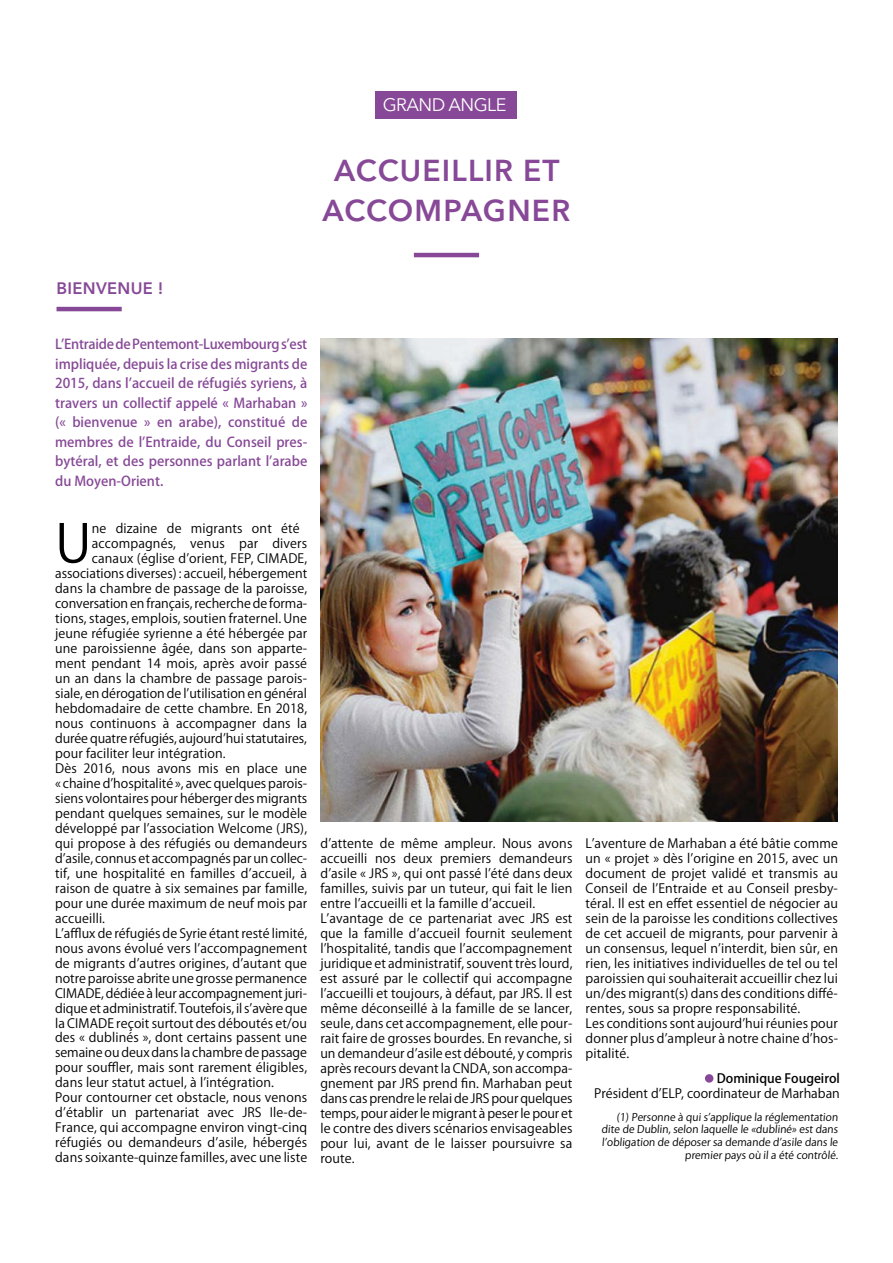
<style>
.page{position:relative;width:893px;height:1263px;background:#fff}
.page>*{position:absolute;margin:0;border:0;box-sizing:border-box;transform-origin:0 0}
.t1{font:52.05px "Koz Go Pro";color:#000}
.t2{font:600 30px/40.5px "Avenir Next LT Pro";letter-spacing:.04em;color:#874997;text-align:center}
.t3{font:18px "Avenir Next LT Pro";letter-spacing:-.03em;color:#fff}
.t4{font:600 16.5px "Avenir Next LT Pro";letter-spacing:.02em;color:#874997}
.t5{font:500 13.5px/19.5px "Koz Go Pro";color:#874997;text-align:justify}
.t6{font:12.75px/15px "Koz Go Pro";letter-spacing:.01em;color:#000}
.t7{font:500 12.75px "Koz Go Pro";color:#000}
.t8{font:10.5px/12.6px "Koz Go Pro";color:#000;text-align:right}
</style>
<div class="page">
<div style="left:376px;top:91px;width:141px;height:28px;background:#874997"></div>
<hr style="left:414px;top:253px;width:65px;height:4px;background:#874997">
<div style="left:705px;top:1074px;width:8px;height:9px;background:#874997;border-radius:50%"></div>
<hr style="left:57px;top:307px;width:65px;height:4px;background:#874997">
<img style="left:320px;top:339px;width:518px;height:482px">
<h3 class="t3" style="left:383px;top:94px;width:125px">GRAND ANGLE</h3>
<h2 class="t2" style="left:323px;top:150px;width:249px">ACCUEILLIR ET<br>ACCOMPAGNER</h2>
<p class="t4" style="left:57px;top:278px;width:108px">BIENVENUE !</p>
<p class="t5" style="left:55px;top:335px;width:254px">L’Entraide de Pentemont-Luxembourg s’est impliquée, depuis la crise des migrants de 2015, dans l’accueil de réfugiés syriens, à travers un collectif appelé « Marhaban » (« bienvenue » en arabe), constitué de membres de l’Entraide, du Conseil pres&shy;bytéral, et des personnes parlant l’arabe du Moyen-Orient.</p>
<h1 class="t1" style="left:55px;top:510px;width:38px">U</h1>
<p class="t6" style="left:92px;top:521px;width:209px">ne dizaine de migrants ont été</p>
<p class="t6" style="left:92px;top:536px;width:217px">accompagnés, venus par divers</p>
<p class="t6" style="left:92px;top:551px;width:217px">canaux (église d’orient, FEP, CIMADE,</p>
<p class="t6" style="left:55px;top:566px;width:254px">associations diverses) : accueil, hébergement</p>
<p class="t6" style="left:55px;top:581px;width:254px">dans la chambre de passage de la paroisse,</p>
<p class="t6" style="left:55px;top:596px;width:254px">conversation en français, recherche de forma-</p>
<p class="t6" style="left:55px;top:611px;width:254px">tions, stages, emplois, soutien fraternel. Une</p>
<p class="t6" style="left:55px;top:626px;width:254px">jeune réfugiée syrienne a été hébergée par</p>
<p class="t6" style="left:55px;top:641px;width:254px">une paroissienne âgée, dans son apparte-</p>
<p class="t6" style="left:55px;top:656px;width:254px">ment pendant 14 mois, après avoir passé</p>
<p class="t6" style="left:55px;top:671px;width:254px">un an dans la chambre de passage parois-</p>
<p class="t6" style="left:55px;top:686px;width:253px">siale, en dérogation de l’utilisation en général</p>
<p class="t6" style="left:55px;top:701px;width:254px">hebdomadaire de cette chambre. En 2018,</p>
<p class="t6" style="left:55px;top:716px;width:254px">nous continuons à accompagner dans la</p>
<p class="t6" style="left:55px;top:731px;width:253px">durée quatre réfugiés, aujourd’hui statutaires,</p>
<p class="t6" style="left:55px;top:746px;width:172px">pour faciliter leur intégration.</p>
<p class="t6" style="left:55px;top:761px;width:254px">Dès 2016, nous avons mis en place une</p>
<p class="t6" style="left:55px;top:776px;width:254px">« chaine d’hospitalité », avec quelques parois-</p>
<p class="t6" style="left:55px;top:791px;width:254px">siens volontaires pour héberger des migrants</p>
<p class="t6" style="left:55px;top:806px;width:254px">pendant quelques semaines, sur le modèle</p>
<p class="t6" style="left:55px;top:821px;width:254px">développé par l’association Welcome (JRS),</p>
<p class="t6" style="left:55px;top:836px;width:254px">qui propose à des réfugiés ou demandeurs</p>
<p class="t6" style="left:55px;top:851px;width:254px">d’asile, connus et accompagnés par un collec-</p>
<p class="t6" style="left:55px;top:866px;width:254px">tif, une hospitalité en familles d’accueil, à</p>
<p class="t6" style="left:55px;top:881px;width:254px">raison de quatre à six semaines par famille,</p>
<p class="t6" style="left:55px;top:896px;width:254px">pour une durée maximum de neuf mois par</p>
<p class="t6" style="left:55px;top:911px;width:51px">accueilli.</p>
<p class="t6" style="left:55px;top:926px;width:254px">L’afflux de réfugiés de Syrie étant resté limité,</p>
<p class="t6" style="left:55px;top:941px;width:254px">nous avons évolué vers l’accompagnement</p>
<p class="t6" style="left:55px;top:956px;width:254px">de migrants d’autres origines, d’autant que</p>
<p class="t6" style="left:55px;top:971px;width:253px">notre paroisse abrite une grosse permanence</p>
<p class="t6" style="left:55px;top:986px;width:253px">CIMADE, dédiée à leur accompagnement juri-</p>
<p class="t6" style="left:55px;top:1001px;width:254px">dique et administratif. Toutefois, il s’avère que</p>
<p class="t6" style="left:55px;top:1016px;width:253px">la CIMADE reçoit surtout des déboutés et/ou</p>
<p class="t6" style="left:55px;top:1031px;width:253px">des « dublinés », dont certains passent une</p>
<p class="t6" style="left:55px;top:1046px;width:253px">semaine ou deux dans la chambre de passage</p>
<p class="t6" style="left:55px;top:1061px;width:254px">pour souffler, mais sont rarement éligibles,</p>
<p class="t6" style="left:55px;top:1076px;width:220px">dans leur statut actuel, à l’intégration.</p>
<p class="t6" style="left:55px;top:1091px;width:254px">Pour contourner cet obstacle, nous venons</p>
<p class="t6" style="left:55px;top:1105px;width:254px">d’établir un partenariat avec JRS Ile-de-</p>
<p class="t6" style="left:55px;top:1120px;width:254px">France, qui accompagne environ vingt-cinq</p>
<p class="t6" style="left:55px;top:1135px;width:254px">réfugiés ou demandeurs d’asile, hébergés</p>
<p class="t6" style="left:55px;top:1150px;width:254px">dans soixante-quinze familles, avec une liste</p>
<p class="t6" style="left:320px;top:836px;width:254px">d’attente de même ampleur. Nous avons accueilli nos deux premiers demandeurs d’asile « JRS », qui ont passé l’été dans deux familles, suivis par un tuteur, qui fait le lien entre l’accueilli et la famille d’accueil.<br>L’avantage de ce partenariat avec JRS est que la famille d’accueil fournit seulement l’hospitalité, tandis que l’accompagnement juridique et administratif, souvent très lourd, est assuré par le collectif qui accompagne l’accueilli et toujours, à défaut, par JRS. Il est même déconseillé à la famille de se lancer, seule, dans cet accompagnement, elle pour&shy;rait faire de grosses bourdes. En revanche, si un demandeur d’asile est débouté, y compris après recours devant la CNDA, son accompa&shy;gnement par JRS prend fin. Marhaban peut dans cas prendre le relai de JRS pour quelques temps, pour aider le migrant à peser le pour et le contre des divers scénarios envisageables pour lui, avant de le laisser poursuivre sa route.</p>
<p class="t6" style="left:586px;top:836px;width:254px">L’aventure de Marhaban a été bâtie comme un « projet » dès l’origine en 2015, avec un document de projet validé et transmis au Conseil de l’Entraide et au Conseil presby&shy;téral. Il est en effet essentiel de négocier au sein de la paroisse les conditions collectives de cet accueil de migrants, pour parvenir à un consensus, lequel n’interdit, bien sûr, en rien, les initiatives individuelles de tel ou tel paroissien qui souhaiterait accueillir chez lui un/des migrant(s) dans des conditions diffé&shy;rentes, sous sa propre responsabilité.<br>Les conditions sont aujourd’hui réunies pour donner plus d’ampleur à notre chaine d’hos&shy;pitalité.</p>
<p class="t7" style="left:717px;top:1070px;width:125px">Dominique Fougeirol</p>
<p class="t6" style="left:594px;top:1086px;width:247px">Président d’ELP, coordinateur de Marhaban</p>
<p class="t8" style="left:602px;top:1111px;width:239px">(1) Personne à qui s’applique la réglementation dite de Dublin, selon laquelle le «dubliné» est dans l’obligation de déposer sa demande d’asile dans le premier pays où il a été contrôlé.</p>
</div>
